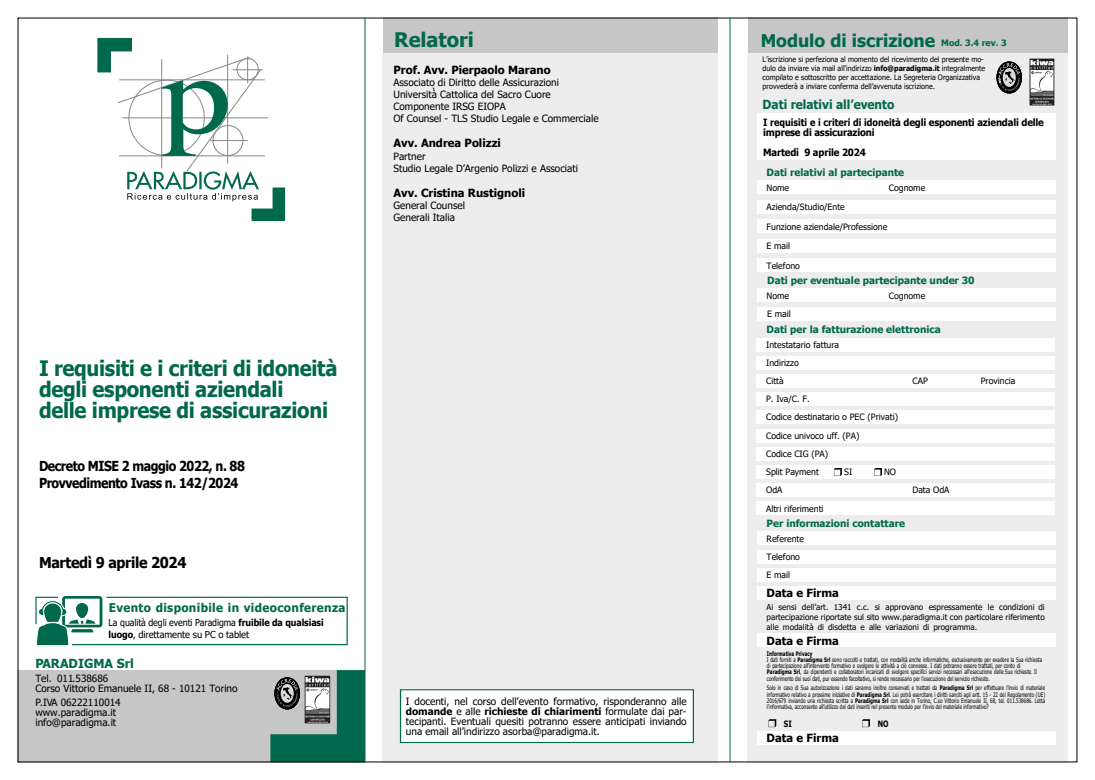
<style>
.page{position:relative;width:1095px;height:780px;background:#fff}
.page>*{position:absolute;margin:0;border:0;box-sizing:border-box;transform-origin:0 0}
.t1{font:700 21.25px/21.2px "Tahoma";letter-spacing:-.015em;color:#00684b;scale:.95 1}
.t2{font:700 20px "Tahoma";color:#00684b}
.t3{font:700 17.5px "Tahoma";color:#00684b}
.t4{font:700 15px "Tahoma";letter-spacing:-.02em;color:#000;scale:.95 1}
.t5{font:700 13.75px/16.5px "Tahoma";letter-spacing:-.035em;color:#000;scale:.9 1}
.t6{font:700 12.5px "Tahoma";color:#00684b;scale:.95 1}
.t7{font:700 12.5px "Tahoma";color:#00684b}
.t8{font:700 11.88px "Tahoma";letter-spacing:.03em;color:#00684b}
.t9{font:700 11.25px "Tahoma";color:#000}
.t10{font:10px/10px "Tahoma";color:#000}
.t11{font:700 10px "Tahoma";color:#00684b}
.t12{font:700 10px/10px "Tahoma";letter-spacing:-.015em;color:#000;scale:.9 1}
.t13{font:700 10px "Tahoma";letter-spacing:-.015em;color:#000;scale:.95 1}
.t14{font:9.5px/11.5px "Tahoma";letter-spacing:-.01em;color:#000;scale:.93 1}
.t15{font:8.75px/18.2px "Tahoma";color:#000}
.t16{font:700 8.75px "Tahoma";color:#000;scale:.8 1}
.t17{font:8.12px/9.8px "Tahoma";color:#000;text-align:justify}
.t18{font:7.5px/9px "Tahoma";color:#000;scale:.95 1}
.t19{font:6.25px/6.2px "Tahoma";color:#000;scale:.74 1}
.s1{font-style:inherit}
.s2{font-weight:700}
.s3{font-size:8.75px}
</style>
<div class="page">
<div style="left:18px;top:670px;width:347px;height:92px;background:#c6c6c6"></div>
<svg style="left:97px;top:38px;width:188px;height:183px"></svg>
<div style="left:748px;top:18px;width:319px;height:42px;background:#c6c6c6"></div>
<div style="left:748px;top:53px;width:320px;height:709px;background:#ededed"></div>
<div style="left:383px;top:18px;width:334px;height:42px;background:#c6c6c6"></div>
<div style="left:383px;top:53px;width:335px;height:709px;background:#ededed"></div>
<svg style="left:35px;top:596px;width:313px;height:50px"></svg>
<div style="left:400px;top:689px;width:294px;height:54px;background:#fff;border:1px solid #00684b"></div>
<hr style="left:365px;top:18px;width:1px;height:744px;background:#00684b">
<hr style="left:730px;top:18px;width:1px;height:744px;background:#00684b">
<div style="left:757px;top:259px;width:298px;height:13px;background:#fff"></div>
<div style="left:757px;top:181px;width:298px;height:13px;background:#fff"></div>
<div style="left:757px;top:200px;width:298px;height:13px;background:#fff"></div>
<div style="left:757px;top:220px;width:298px;height:13px;background:#fff"></div>
<div style="left:757px;top:239px;width:298px;height:13px;background:#fff"></div>
<div style="left:757px;top:288px;width:299px;height:13px;background:#fff"></div>
<div style="left:757px;top:307px;width:299px;height:13px;background:#fff"></div>
<div style="left:757px;top:532px;width:298px;height:13px;background:#fff"></div>
<div style="left:757px;top:550px;width:298px;height:13px;background:#fff"></div>
<div style="left:757px;top:586px;width:298px;height:13px;background:#fff"></div>
<div style="left:757px;top:568px;width:298px;height:13px;background:#fff"></div>
<div style="left:757px;top:633px;width:298px;height:13px;background:#fff"></div>
<div style="left:757px;top:731px;width:298px;height:13px;background:#fff"></div>
<svg style="left:768px;top:719px;width:8px;height:8px"></svg>
<svg style="left:862px;top:719px;width:8px;height:8px"></svg>
<div style="left:757px;top:114px;width:299px;height:46px;background:#fff"></div>
<div style="left:756px;top:483px;width:299px;height:13px;background:#fff"></div>
<div style="left:756px;top:502px;width:299px;height:13px;background:#fff"></div>
<div style="left:756px;top:338px;width:299px;height:13px;background:#fff"></div>
<div style="left:756px;top:356px;width:299px;height:13px;background:#fff"></div>
<div style="left:756px;top:392px;width:299px;height:13px;background:#fff"></div>
<div style="left:756px;top:374px;width:299px;height:13px;background:#fff"></div>
<div style="left:756px;top:429px;width:299px;height:13px;background:#fff"></div>
<div style="left:756px;top:447px;width:299px;height:13px;background:#fff"></div>
<div style="left:756px;top:411px;width:299px;height:13px;background:#fff"></div>
<div style="left:756px;top:465px;width:299px;height:13px;background:#fff"></div>
<svg style="left:834px;top:468px;width:8px;height:8px"></svg>
<svg style="left:874px;top:468px;width:8px;height:8px"></svg>
<img style="left:1029px;top:59px;width:26px;height:47px">
<svg style="left:996px;top:61px;width:26px;height:32px"></svg>
<svg style="left:270px;top:670px;width:95px;height:92px"></svg>
<svg style="left:999px;top:63px;width:21px;height:28px"></svg>
<h2 class="t2" style="left:394px;top:25px;width:81px">Relator<span class="s1">i</span></h2>
<h3 class="t9" style="left:393px;top:62px;width:159px">Prof. Avv. Pierpaolo Marano</h3>
<h3 class="t10" style="left:393px;top:77px;width:207px;line-height:12px">Associato di Diritto delle Assicurazioni Università̀Cattolica del Sacro Cuore Componente IRSG EIOPA<br>Of Counsel - TLS Studio Legale e Commerciale</h3>
<h3 class="t9" style="left:393px;top:135px;width:109px">Avv. Andrea Polizzi</h3>
<h3 class="t10" style="left:393px;top:151px;width:186px;line-height:12px">Partner<br>Studio Legale D’Argenio Polizzi e Associati</h3>
<h3 class="t9" style="left:393px;top:185px;width:133px">Avv. Cristina Rustignoli</h3>
<h3 class="t10" style="left:393px;top:200px;width:73px;line-height:12px">General Counsel<br>Generali Italia</h3>
<h1 class="t1" style="left:39px;top:358px;width:316px">I requisiti e i criteri di idoneità degli esponenti aziendali<br>delle imprese di assicurazioni</h1>
<h3 class="t5" style="left:39px;top:458px;width:230px">Decreto MISE 2 maggio 2022, n. 88<br>Provvedimento Ivass n. 142/2024</h3>
<h3 class="t4" style="left:39px;top:551px;width:157px">Martedì 9 aprile 2024</h3>
<h3 class="t8" style="left:109px;top:599px;width:238px">Evento disponibile in videoconferenza</h3>
<h3 class="t14" style="left:109px;top:617px;width:233px">La qualità degli eventi Paradigma <span class="s2">fruibile da qualsiasi luogo</span>, direttamente su PC o tablet</h3>
<h3 class="t7" style="left:35px;top:654px;width:100px">PARADIGMA Srl</h3>
<h3 class="t10" style="left:35px;top:674px;width:204px">Tel. 011.538686<br>Corso Vittorio Emanuele II, 68 - 10121 Torino</h3>
<h3 class="t10" style="left:35px;top:698px;width:87px">P.IVA 06222110014 www.paradigma.it info@paradigma.it</h3>
<p class="t10" style="left:406px;top:696px;width:282px;text-align:justify">I docenti, nel corso dell’evento formativo, risponderanno alle <span class="s2">domande</span> e alle <span class="s2">richieste di chiarimenti</span> formulate dai par&shy;tecipanti. Eventuali quesiti potranno essere anticipati inviando una email all’indirizzo asorba@paradigma.it.</p>
<h3 class="t3" style="left:761px;top:28px;width:247px">Modulo di iscrizione <span class="s3">Mod. 3.4 rev. 3</span></h3>
<p class="t18" style="left:763px;top:55px;width:236px">L’iscrizione si perfeziona al momento del ricevimento del presente mo&shy;dulo da inviare via mail all’indirizzo <span class="s2">info@paradigma.it</span> integralmente compilato e sottoscritto per accettazione. La Segreteria Organizzativa provvederà a inviare conferma dell’avvenuta iscrizione.</p>
<h3 class="t6" style="left:763px;top:95px;width:140px">Dati relativi all’evento</h3>
<h3 class="t12" style="left:763px;top:118px;width:313px">I requisiti e i criteri di idoneità degli esponenti aziendali delle imprese di assicurazioni</h3>
<h3 class="t13" style="left:763px;top:145px;width:110px">Martedì 9 aprile 2024</h3>
<h3 class="t11" style="left:767px;top:165px;width:139px">Dati relativi al partecipante</h3>
<h3 class="t15" style="left:767px;top:179px;width:24px">Nome</h3>
<h3 class="t15" style="left:889px;top:179px;width:38px">Cognome</h3>
<h3 class="t15" style="left:767px;top:198px;width:80px">Azienda/Studio/Ente</h3>
<h3 class="t15" style="left:767px;top:218px;width:122px">Funzione aziendale/Professione</h3>
<h3 class="t15" style="left:767px;top:237px;width:25px">E mail</h3>
<h3 class="t15" style="left:767px;top:257px;width:35px">Telefono</h3>
<h3 class="t11" style="left:767px;top:274px;width:209px">Dati per eventuale partecipante under 30</h3>
<h3 class="t15" style="left:767px;top:287px;width:24px">Nome</h3>
<h3 class="t15" style="left:889px;top:287px;width:38px">Cognome</h3>
<h3 class="t15" style="left:767px;top:305px;width:25px">E mail</h3>
<h3 class="t11" style="left:767px;top:322px;width:176px">Dati per la fatturazione elettronica</h3>
<h3 class="t15" style="left:766px;top:336px;width:75px">Intestatario fattura<br>Indirizzo</h3>
<h3 class="t15" style="left:766px;top:390px;width:45px">P. Iva/C. F.</h3>
<h3 class="t15" style="left:766px;top:372px;width:19px">Città</h3>
<h3 class="t15" style="left:913px;top:372px;width:17px">CAP</h3>
<h3 class="t15" style="left:981px;top:372px;width:36px">Provincia</h3>
<h3 class="t15" style="left:766px;top:408px;width:133px">Codice destinatario o PEC (Privati)</h3>
<h3 class="t15" style="left:766px;top:427px;width:95px">Codice univoco uff. (PA)<br>Codice CIG (PA)</h3>
<h3 class="t15" style="left:766px;top:463px;width:54px">Split Payment</h3>
<h3 class="t15" style="left:844px;top:463px;width:10px">SI</h3>
<h3 class="t15" style="left:884px;top:463px;width:14px">NO</h3>
<h3 class="t15" style="left:766px;top:481px;width:18px">OdA</h3>
<h3 class="t15" style="left:912px;top:481px;width:39px">Data OdA</h3>
<h3 class="t15" style="left:766px;top:499px;width:59px">Altri riferimenti</h3>
<h3 class="t11" style="left:767px;top:516px;width:140px">Per informazioni contattare</h3>
<h3 class="t15" style="left:767px;top:530px;width:39px">Referente<br>Telefono</h3>
<h3 class="t9" style="left:767px;top:585px;width:74px">Data e Firma</h3>
<h3 class="t15" style="left:767px;top:566px;width:25px">E mail</h3>
<h3 class="t17" style="left:767px;top:603px;width:280px">Ai sensi dell’art. 1341 c.c. si approvano espressamente le condizioni di partecipazione riportate sul sito www.paradigma.it con particolare riferimento alle modalità di disdetta e alle variazioni di programma.</h3>
<h3 class="t9" style="left:767px;top:633px;width:74px">Data e Firma</h3>
<p class="t19" style="left:767px;top:650px;width:373px"><span class="s2">Informativa Privacy<br></span>I dati forniti a <span class="s2">Paradigma Srl</span> sono raccolti e trattati, con modalità anche informatiche, esclusivamente per evadere la Sua richiesta di partecipazione all’intervento formativo e svolgere le attività a ciò connesse. I dati potranno essere trattati, per conto di <span class="s2">Paradigma Srl</span>, da dipendenti e collaboratori incaricati di svolgere specifici servizi necessari all’esecuzione delle Sue richieste. Il conferimento dei suoi dati, pur essendo facoltativo, si rende necessario per l’esecuzione del servizio richiesto.</p>
<p class="t19" style="left:767px;top:685px;width:377px;text-align:justify">Solo in caso di Sua autorizzazione i dati saranno inoltre conservati e trattati da <span class="s2">Paradigma Srl</span> per effettuare l’invio di materiale informativo relativo a prossime iniziative di <span class="s2">Paradigma Srl</span>. Lei potrà esercitare i diritti sanciti agli artt. 15 - 22 del Regolamento (UE)<br>2016/679 inviando una richiesta scritta a <span class="s2">Paradigma Srl</span> con sede in Torino, C.so Vittorio Emanuele II, 68, tel. 011.538686. Letta l’informativa, acconsente all’utilizzo dei dati inseriti nel presente modulo per l’invio del materiale informativo?</p>
<h3 class="t16" style="left:784px;top:717px;width:11px">SI</h3>
<h3 class="t16" style="left:878px;top:717px;width:15px">NO</h3>
<h3 class="t9" style="left:767px;top:730px;width:74px">Data e Firma</h3>
</div>
